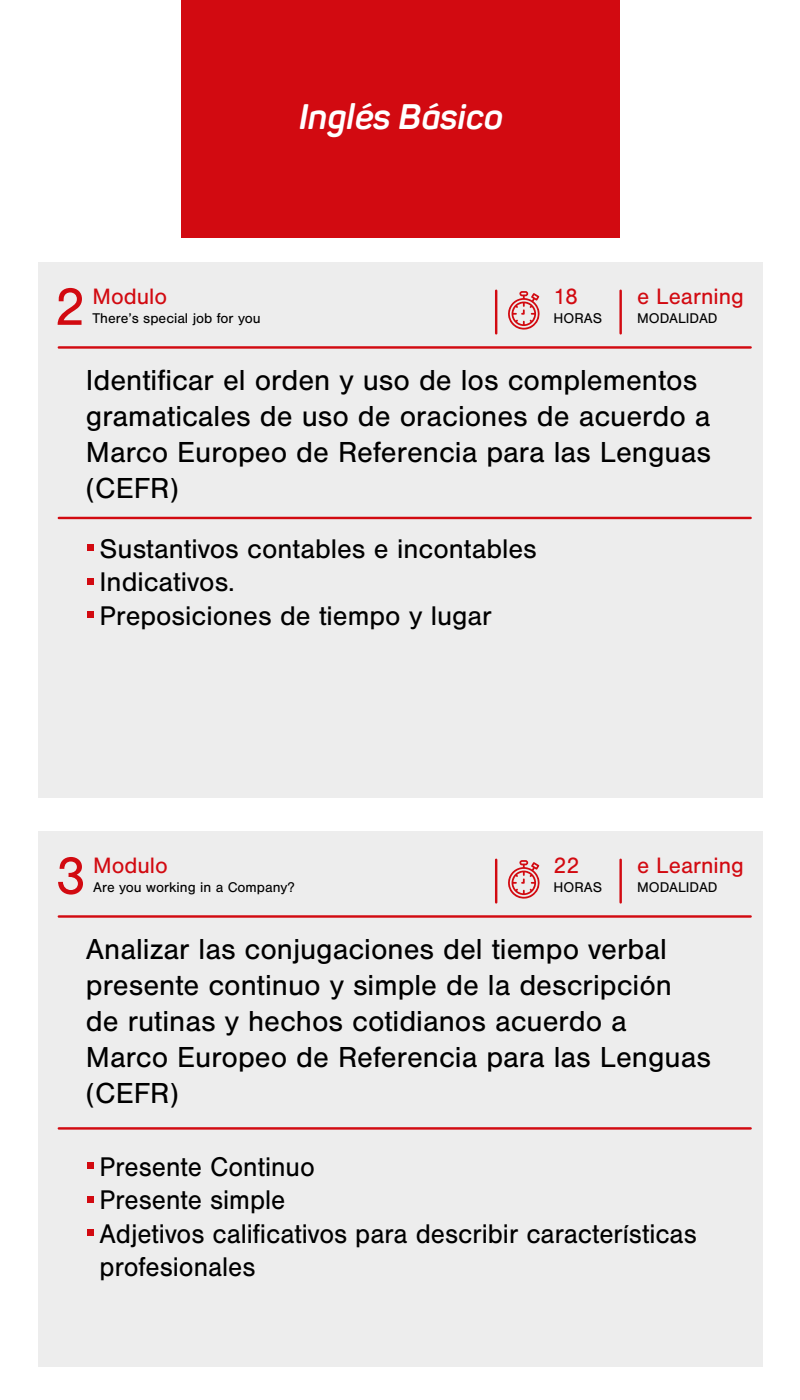
<style>
.page{position:relative;width:800px;height:1400px;background:#fff}
.page>*{position:absolute;margin:0;border:0;box-sizing:border-box;transform-origin:0 0}
.t1{font:54.7px "Nimbus Sans EETOT";color:#d20a11}
.t2{font:italic 700 35px "Panton";color:#fff}
.t3{font:30px/36px "Nimbus Sans EETOT";color:#000}
.t4{font:28px/33.6px "Nimbus Sans EETOT";color:#000;scale:.96 1}
.t5{font:28px/33.6px "Nimbus Sans EETOT";color:#000}
.t6{font:23.1px "Nimbus Sans EETOT";color:#d20a11}
.t7{font:14.6px "Nimbus Sans EETOT";color:#000}
</style>
<div class="page">
<div style="left:182px;top:0;width:438px;height:238px;background:#d20a11"></div>
<div style="left:38px;top:831px;width:724px;height:536px;background:#ededed"></div>
<div style="left:87px;top:1162px;width:7px;height:7px;background:#d20a11"></div>
<div style="left:87px;top:1196px;width:7px;height:6px;background:#d20a11"></div>
<div style="left:87px;top:1229px;width:7px;height:7px;background:#d20a11"></div>
<hr style="left:495px;top:860px;width:2px;height:42px;background:#d20a11">
<hr style="left:619px;top:860px;width:3px;height:42px;background:#d20a11">
<svg style="left:508px;top:860px;width:32px;height:39px"></svg>
<hr style="left:59px;top:915px;width:692px;height:3px;background:#d20a11">
<hr style="left:59px;top:1127px;width:692px;height:3px;background:#d20a11">
<div style="left:38px;top:262px;width:724px;height:536px;background:#ededed"></div>
<div style="left:87px;top:544px;width:7px;height:7px;background:#d20a11"></div>
<div style="left:87px;top:578px;width:7px;height:7px;background:#d20a11"></div>
<div style="left:87px;top:611px;width:7px;height:7px;background:#d20a11"></div>
<hr style="left:495px;top:291px;width:2px;height:42px;background:#d20a11">
<hr style="left:619px;top:291px;width:3px;height:42px;background:#d20a11">
<svg style="left:508px;top:291px;width:32px;height:39px"></svg>
<hr style="left:59px;top:346px;width:692px;height:3px;background:#d20a11">
<hr style="left:59px;top:517px;width:692px;height:2px;background:#d20a11">
<p class="t2" style="left:299px;top:95px;width:205px">Inglés Básico</p>
<h1 class="t1" style="left:54px;top:277px;width:32px">2</h1>
<p class="t6" style="left:92px;top:284px;width:76px">Modulo</p>
<p class="t6" style="left:554px;top:284px;width:26px">18</p>
<p class="t6" style="left:637px;top:284px;width:108px">e Learning</p>
<p class="t7" style="left:92px;top:311px;width:170px">There’s special job for you</p>
<p class="t7" style="left:554px;top:311px;width:50px">HORAS</p>
<p class="t7" style="left:637px;top:310px;width:82px">MODALIDAD</p>
<p class="t3" style="left:86px;top:362px;width:627px">Identificar el orden y uso de los complementos gramaticales de uso de oraciones de acuerdo a Marco Europeo de Referencia para las Lenguas (CEFR)</p>
<p class="t5" style="left:100px;top:532px;width:439px">Sustantivos contables e incontables<br>Indicativos.<br>Preposiciones de tiempo y lugar</p>
<h1 class="t1" style="left:55px;top:846px;width:32px">3</h1>
<p class="t6" style="left:93px;top:853px;width:76px">Modulo</p>
<p class="t6" style="left:554px;top:853px;width:27px">22</p>
<p class="t6" style="left:637px;top:853px;width:108px">e Learning</p>
<p class="t7" style="left:93px;top:880px;width:203px">Are you working in a Company?</p>
<p class="t7" style="left:554px;top:880px;width:50px">HORAS</p>
<p class="t7" style="left:637px;top:879px;width:82px">MODALIDAD</p>
<p class="t3" style="left:86px;top:931px;width:627px">Analizar las conjugaciones del tiempo verbal presente continuo y simple de la descripción de rutinas y hechos cotidianos acuerdo a Marco Europeo de Referencia para las Lenguas (CEFR)</p>
<p class="t4" style="left:100px;top:1150px;width:624px">Presente Continuo<br>Presente simple<br>Adjetivos calificativos para describir características profesionales</p>
</div>
